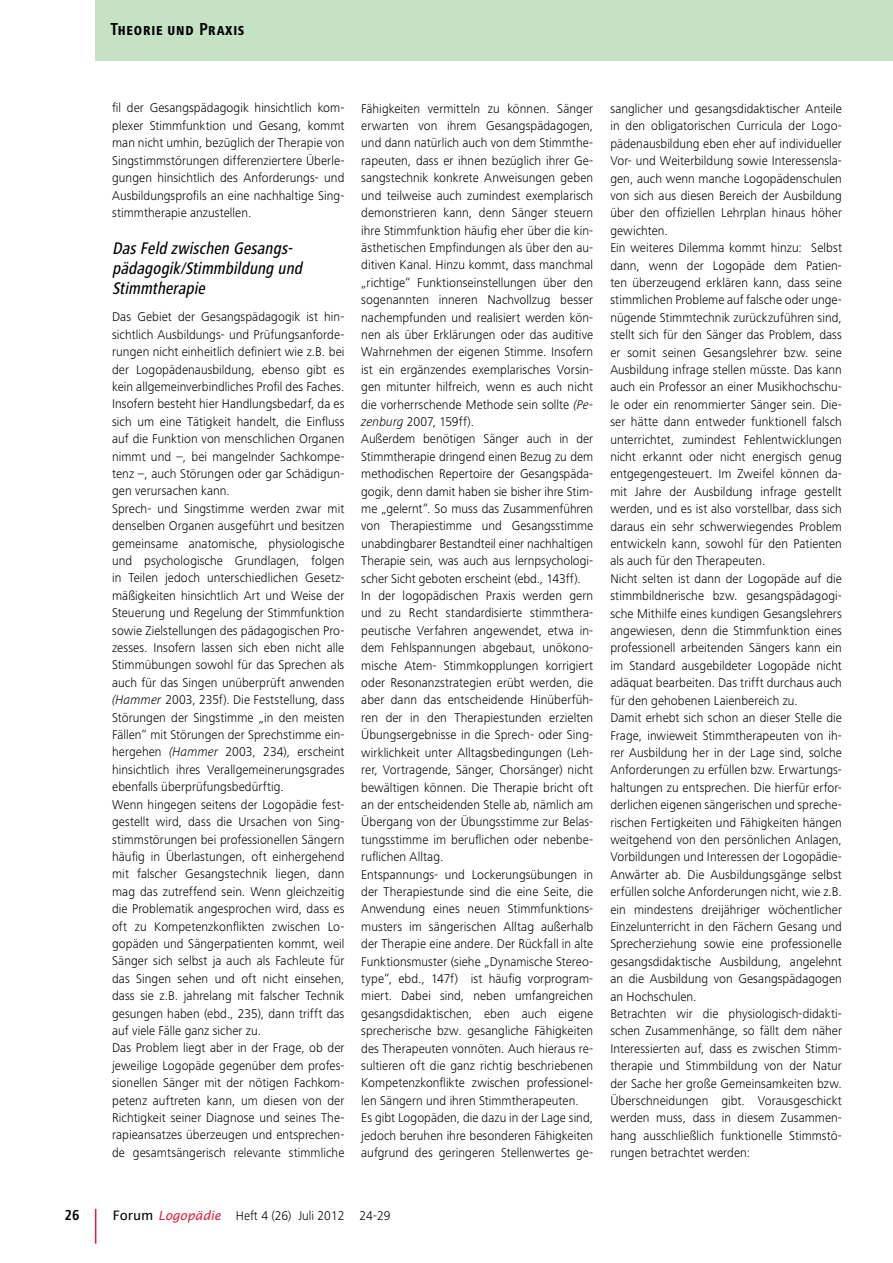
<style>
.page{position:relative;width:893px;height:1263px;background:#fff}
.page>*{position:absolute;margin:0;border:0;box-sizing:border-box;transform-origin:0 0}
.t1{font:italic 500 condensed 17.4px/20.2px "Frutiger Next LT";color:#000}
.t2{font:700 condensed 15px "Frutiger Next LT";color:#000}
.t3{font:800 condensed 13.5px "Frutiger Next LT";letter-spacing:.055em;color:#000}
.t4{font:300 13.2px/17.4px "Frutiger Next LT";letter-spacing:.005em;color:#000}
.s1{font-weight:700;font-size:18px}
.s2{font-style:italic}
.s3{font-family:"Lucida Sans Unicode";font-weight:400}
.s4{font-family:"Lucida Sans";font-weight:400;font-style:italic;font-size:12.75px;color:#e11e3c}
</style>
<div class="page">
<hr style="left:95px;top:1209px;width:1px;height:34px;background:#e11e3c">
<div style="left:96px;top:0;width:797px;height:61px;background:#c5e2c5"></div>
<p class="t3" style="left:111px;top:23px;width:135px"><span class="s1">T</span>HEORIE UND <span class="s1">P</span>RAXIS</p>
<p class="t4" style="left:112px;top:99px;width:234px;text-align:justify">fil der Gesangspädagogik hinsichtlich kom&shy;plexer Stimmfunktion und Gesang, kommt man nicht umhin, bezüglich der Therapie von Singstimmstörungen differenziertere Überle&shy;gungen hinsichtlich des Anforderungs- und Ausbildungsprofils an eine nachhaltige Sing&shy;stimmtherapie anzustellen.</p>
<h1 class="t1" style="left:112px;top:238px;width:195px">DasFeld zwischen Gesangs&shy;pädagogik/Stimmbildung und<br>Stimmtherapie</h1>
<p class="t4" style="left:112px;top:308px;width:234px">Das Gebiet der Gesangspädagogik ist hin&shy;sichtlich Ausbildungs- und Prüfungsanforde&shy;rungen nicht einheitlich definiert wie z.B. bei der Logopädenausbildung, ebenso gibt es kein allgemeinverbindliches Profil des Faches.<br>Insofern besteht hier Handlungsbedarf, da es sich um eine Tätigkeit handelt, die Einfluss auf die Funktion von menschlichen Organen nimmt und –, bei mangelnder Sachkompe&shy;tenz –, auch Störungen oder gar Schädigun&shy;gen verursachen kann.<br>Sprech- und Singstimme werden zwar mit denselben Organen ausgeführt und besitzen gemeinsame anatomische, physiologische und psychologische Grundlagen, folgen in Teilen jedoch unterschiedlichen Gesetz&shy;mäßigkeiten hinsichtlich Art und Weise der Steuerung und Regelung der Stimmfunktion sowie Zielstellungen des pädagogischen Pro&shy;zesses. Insofern lassen sich eben nicht alle Stimmübungen sowohl für das Sprechen als auch für das Singen unüberprüft anwenden <span class="s2">(Hammer</span> 2003, 235f). Die Feststellung, dass Störungen der Singstimme „in den meisten Fällen“ mit Störungen der Sprechstimme ein&shy;hergehen <span class="s2">(Hammer</span> 2003, 234), erscheint hinsichtlich ihres Verallgemeinerungsgrades ebenfalls überprüfungsbedürftig.<br>Wenn hingegen seitens der Logopädie fest&shy;gestellt wird, dass die Ursachen von Sing&shy;stimmstörungen bei professionellen Sängern häufig in Überlastungen, oft einhergehend mit falscher Gesangstechnik liegen, dann mag das zutreffend sein. Wenn gleichzeitig die Problematik angesprochen wird, dass es oft zu Kompetenzkonflikten zwischen Lo&shy;gopäden und Sängerpatienten kommt, weil Sänger sich selbst ja auch als Fachleute für das Singen sehen und oft nicht einsehen, dass sie z.B. jahrelang mit falscher Technik gesungen haben (ebd., 235), dann trifft das auf viele Fälle ganz sicher zu.<br>Das Problem liegt aber in der Frage, ob der jeweilige Logopäde gegenüber dem profes&shy;sionellen Sänger mit der nötigen Fachkom&shy;petenz auftreten kann, um diesen von der Richtigkeit seiner Diagnose und seines The&shy;rapieansatzes überzeugen und entsprechen&shy;de gesamtsängerisch relevante stimmliche</p>
<p class="t4" style="left:361px;top:100px;width:234px">Fähigkeiten vermitteln zu können. Sänger erwarten von ihrem Gesangspädagogen, und dann natürlich auch von dem Stimmthe&shy;rapeuten, dass er ihnen bezüglich ihrer Ge&shy;sangstechnik konkrete Anweisungen geben und teilweise auch zumindest exemplarisch demonstrieren kann, denn Sänger steuern ihre Stimmfunktion häufig eher über die kin&shy;ästhetischen Empfindungen als über den au&shy;ditiven Kanal. Hinzu kommt, dass manchmal „richtige“ Funktionseinstellungen über den sogenannten inneren Nachvollzug besser nachempfunden und realisiert werden kön&shy;nen als über Erklärungen oder das auditive Wahrnehmen der eigenen Stimme. Insofern ist ein ergänzendes exemplarisches Vorsin&shy;gen mitunter hilfreich, wenn es auch nicht die vorherrschende Methode sein sollte <span class="s2">(Pe&shy;zenburg</span> 2007, 159ff).<br>Außerdem benötigen Sänger auch in der Stimmtherapie dringend einen Bezug zu dem methodischen Repertoire der Gesangspäda&shy;gogik, denn damit haben sie bisher ihre Stim&shy;me „gelernt“. So muss das Zusammenführen von Therapiestimme und Gesangsstimme unabdingbarer Bestandteil einer nachhaltigen Therapie sein, was auch aus lernpsychologi&shy;scher Sicht geboten erscheint (ebd., 143ff).<br>In der logopädischen Praxis werden gern und zu Recht standardisierte stimmthera&shy;peutische Verfahren angewendet, etwa in&shy;dem Fehlspannungen abgebaut, unökono&shy;mische Atem- Stimmkopplungen korrigiert oder Resonanzstrategien erübt werden, die aber dann das entscheidende Hinüberfüh&shy;ren der in den Therapiestunden erzielten Übungsergebnisse in die Sprech- oder Sing&shy;wirklichkeit unter Alltagsbedingungen (Leh&shy;rer, Vortragende, Sänger, Chorsänger) nicht bewältigen können. Die Therapie bricht oft an der entscheidenden Stelle ab, nämlich am Übergang von der Übungsstimme zur Belas&shy;tungsstimme im beruflichen oder nebenbe&shy;ruflichen Alltag.<br>Entspannungs- und Lockerungsübungen in der Therapiestunde sind die eine Seite, die Anwendung eines neuen Stimmfunktions&shy;musters im sängerischen Alltag außerhalb der Therapie eine andere. Der Rückfall in alte Funktionsmuster (siehe „Dynamische Stereo&shy;type“, ebd., 147f) ist häufig vorprogram&shy;miert. Dabei sind, neben umfangreichen gesangsdidaktischen, eben auch eigene sprecherische bzw. gesangliche Fähigkeiten des Therapeuten vonnöten. Auch hieraus re&shy;sultieren oft die ganz richtig beschriebenen Kompetenzkonflikte zwischen professionel&shy;len Sängern und ihren Stimmtherapeuten.<br>Es gibt Logopäden, die dazu in der Lage sind, jedoch beruhen ihre besonderen Fähigkeiten aufgrund des geringeren Stellenwertes ge-</p>
<p class="t4" style="left:610px;top:100px;width:233px">sanglicher und gesangsdidaktischer Anteile in den obligatorischen Curricula der Logo&shy;pädenausbildung eben eher auf individueller Vor- und Weiterbildung sowie Interessensla&shy;gen, auch wenn manche Logopädenschulen von sich aus diesen Bereich der Ausbildung über den offiziellen Lehrplan hinaus höher gewichten.<br>Ein weiteres Dilemma kommt hinzu: Selbst dann, wenn der Logopäde dem Patien&shy;ten überzeugend erklären kann, dass seine stimmlichen Probleme auf falsche oder unge&shy;nügende Stimmtechnik zurückzuführen sind, stellt sich für den Sänger das Problem, dass er somit seinen Gesangslehrer bzw. seine Ausbildung infrage stellen müsste. Das kann auch ein Professor an einer Musikhochschu&shy;le oder ein renommierter Sänger sein. Die&shy;ser hätte dann entweder funktionell falsch unterrichtet, zumindest Fehlentwicklungen nicht erkannt oder nicht energisch genug entgegengesteuert. Im Zweifel können da&shy;mit Jahre der Ausbildung infrage gestellt werden, und es ist also vorstellbar, dass sich daraus ein sehr schwerwiegendes Problem entwickeln kann, sowohl für den Patienten als auch für den Therapeuten.<br>Nicht selten ist dann der Logopäde auf die stimmbildnerische bzw. gesangspädagogi&shy;sche Mithilfe eines kundigen Gesangslehrers angewiesen, denn die Stimmfunktion eines professionell arbeitenden Sängers kann ein im Standard ausgebildeter Logopäde nicht adäquat bearbeiten. Das trifft durchaus auch für den gehobenen Laienbereich zu.<br>Damit erhebt sich schon an dieser Stelle die Frage, inwieweit Stimmtherapeuten von ih&shy;rer Ausbildung her in der Lage sind, solche Anforderungen zu erfüllen bzw. Erwartungs&shy;haltungen zu entsprechen. Die hierfür erfor&shy;derlichen eigenen sängerischen und spreche&shy;rischen Fertigkeiten und Fähigkeiten hängen weitgehend von den persönlichen Anlagen, Vorbildungen und Interessen der Logopädie-Anwärter ab. Die Ausbildungsgänge selbst erfüllen solche Anforderungen nicht, wie z.B. ein mindestens dreijähriger wöchentlicher Einzelunterricht in den Fächern Gesang und Sprecherziehung sowie eine professionelle gesangsdidaktische Ausbildung, angelehnt an die Ausbildung von Gesangspädagogen an Hochschulen.<br>Betrachten wir die physiologisch-didakti&shy;schen Zusammenhänge, so fällt dem näher Interessierten auf, dass es zwischen Stimm&shy;therapie und Stimmbildung von der Natur der Sache her große Gemeinsamkeiten bzw.<br>Überschneidungen gibt. Vorausgeschickt werden muss, dass in diesem Zusammen&shy;hang ausschließlich funktionelle Stimmstö&shy;rungen betrachtet werden:</p>
<p class="t2" style="left:65px;top:1206px;width:16px">26</p>
<p class="t4" style="left:113px;top:1207px;width:279px"><span class="s3">Forum</span> <span class="s4">Logopädie</span> Heft 4 (26) Juli 2012 24-29</p>
</div>
